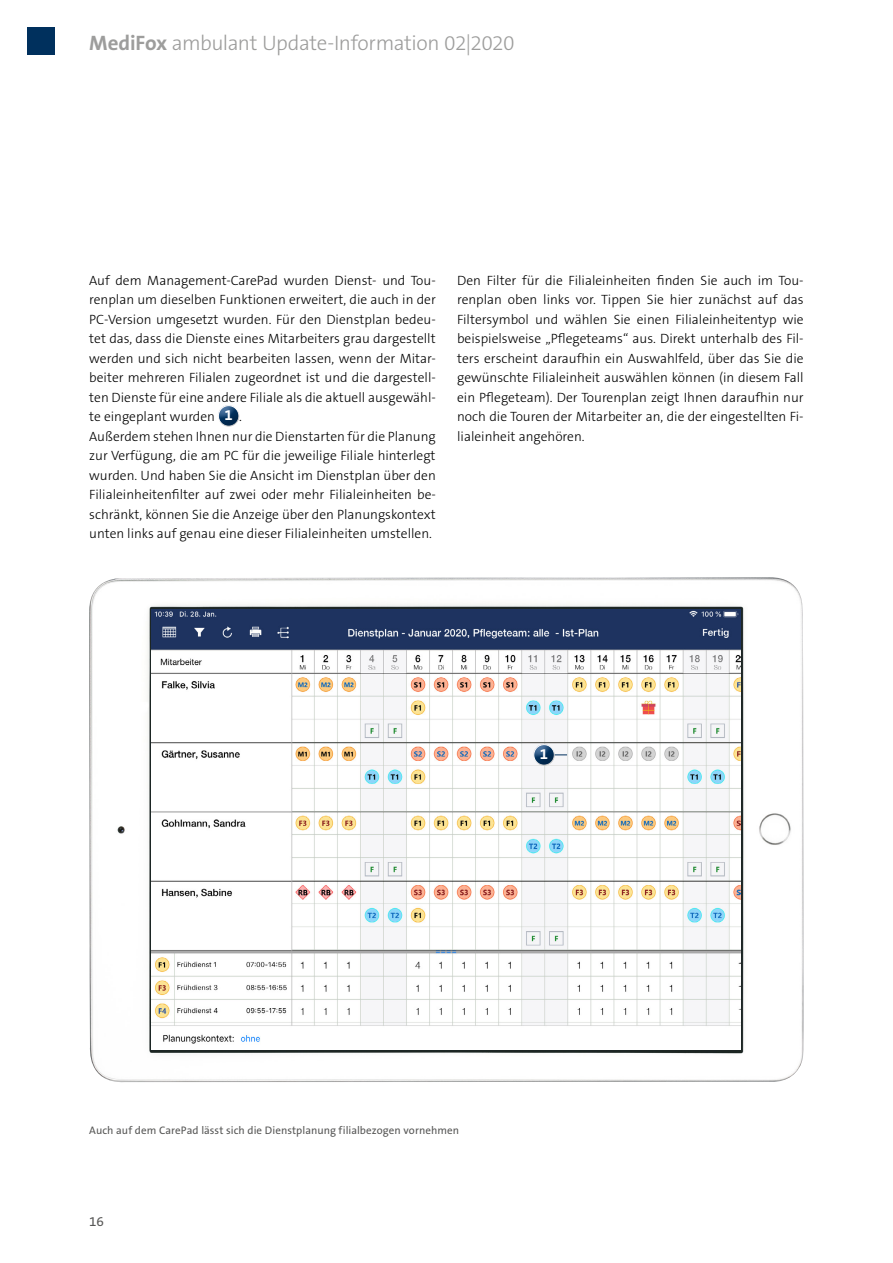
<style>
.page{position:relative;width:893px;height:1263px;background:#fff}
.page>*{position:absolute;margin:0;border:0;box-sizing:border-box;transform-origin:0 0}
.t1{font:300 21px "The Sans B3";letter-spacing:-.025em;color:#9d9d9c}
.t2{font:700 15px "The Sans B7";color:#fff}
.t3{font:300 13.5px/19.5px "The Sans B3";color:#000}
.t4{font:13.5px "The Sans B5 Plain";color:#575756}
.t5{font:10.95px "The Sans B5 Plain";letter-spacing:.005em;color:#575756}
.s1{font-family:"The Sans B7";font-weight:700}
.s2{font-family:"The Sans B7";font-weight:700;font-size:15px;color:#fff}
</style>
<div class="page">
<div style="left:28px;top:28px;width:27px;height:27px;background:#00305d"></div>
<div style="left:211px;top:404px;width:39px;height:25px;background:#000;opacity:.2"></div>
<img style="left:89px;top:577px;width:715px;height:506px">
<img style="left:152px;top:609px;width:588px;height:440px">
<div style="left:523px;top:735px;width:39px;height:32px;background:#7682a5;opacity:.75"></div>
<div style="left:526px;top:743px;width:39px;height:25px;background:#000;opacity:.2"></div>
<h1 class="t1" style="left:89px;top:31px;width:427px"><span class="s1">MediFox</span> ambulant Update-Information 02|2020</h1>
<p class="t3" style="left:89px;top:271px;width:348px">Auf dem Management-CarePad wurden Dienst- und Tou&shy;renplan um dieselben Funktionen erweitert, die auch in der PC-Version umgesetzt wurden. Für den Dienstplan bedeu&shy;tet das, dass die Dienste eines Mitarbeiters grau dargestellt werden und sich nicht bearbeiten lassen, wenn der Mitar&shy;beiter mehreren Filialen zugeordnet ist und die dargestell&shy;ten Dienste für eine andere Filiale als die aktuell ausgewähl&shy;te eingeplant wurden <span class="s2">1</span> .<br>Außerdem stehen Ihnen nur die Dienstarten für die Planung zur Verfügung, die am PC für die jeweilige Filiale hinterlegt wurden. Und haben Sie die Ansicht im Dienstplan über den Filialeinheitenfilter auf zwei oder mehr Filialeinheiten be&shy;schränkt, können Sie die Anzeige über den Planungskontext unten links auf genau eine dieser Filialeinheiten umstellen.</p>
<p class="t3" style="left:457px;top:271px;width:348px;text-align:justify">Den Filter für die Filialeinheiten finden Sie auch im Tou&shy;renplan oben links vor. Tippen Sie hier zunächst auf das Filtersymbol und wählen Sie einen Filialeinheitentyp wie beispielsweise „Pflegeteams“ aus. Direkt unterhalb des Fil&shy;ters erscheint daraufhin ein Auswahlfeld, über das Sie die gewünschte Filialeinheit auswählen können (in diesem Fall ein Pflegeteam). Der Tourenplan zeigt Ihnen daraufhin nur noch die Touren der Mitarbeiter an, die der eingestellten Fi&shy;lialeinheit angehören.</p>
<p class="t2" style="left:540px;top:746px;width:10px">1</p>
<p class="t5" style="left:89px;top:1125px;width:371px">Auch auf dem CarePad lässt sich die Dienstplanung filialbezogen vornehmen</p>
<p class="t4" style="left:89px;top:1214px;width:16px">16</p>
</div>
